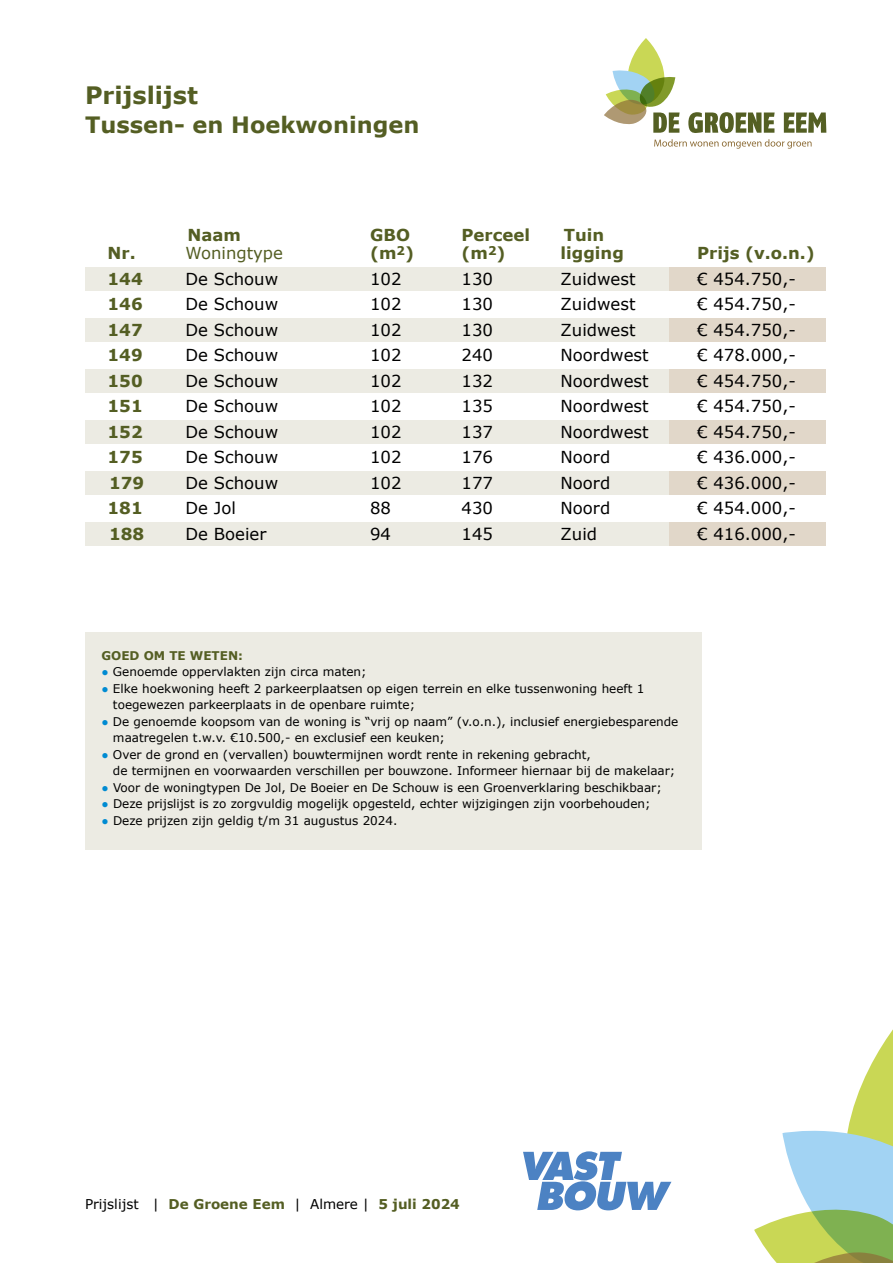
<style>
.page{position:relative;width:893px;height:1263px;background:#fff}
.page>*{position:absolute;margin:0;border:0;box-sizing:border-box;transform-origin:0 0}
.t1{font:700 24px "Verdana";color:#545e23}
.t2{font:700 22.5px "Verdana";color:#545e23}
.t3{font:16.5px "Verdana";color:#000}
.t4{font:700 16.5px "Verdana";color:#545e23}
.t5{font:16.5px "Verdana";color:#545e23}
.t6{font:700 13.5px "Verdana";color:#545e23}
.t7{font:12px/16.5px "Verdana";color:#000}
.t8{font:700 12px "Verdana";color:#545e23}
.s1{color:#008bd2}
.s2{font-weight:400;color:#000}
</style>
<div class="page">
<svg style="left:604px;top:38px;width:76px;height:95px"></svg>
<svg style="left:688px;top:112px;width:87px;height:21px"></svg>
<svg style="left:784px;top:112px;width:42px;height:21px"></svg>
<svg style="left:654px;top:139px;width:158px;height:10px"></svg>
<div style="left:668px;top:267px;width:158px;height:23px;background:#e1d7c9"></div>
<div style="left:85px;top:267px;width:583px;height:23px;background:#ecebe3"></div>
<div style="left:668px;top:471px;width:158px;height:23px;background:#e1d7c9"></div>
<div style="left:85px;top:471px;width:583px;height:23px;background:#ecebe3"></div>
<div style="left:668px;top:318px;width:158px;height:23px;background:#e1d7c9"></div>
<div style="left:85px;top:318px;width:583px;height:23px;background:#ecebe3"></div>
<div style="left:668px;top:522px;width:158px;height:23px;background:#e1d7c9"></div>
<div style="left:85px;top:522px;width:583px;height:23px;background:#ecebe3"></div>
<div style="left:668px;top:369px;width:158px;height:23px;background:#e1d7c9"></div>
<div style="left:85px;top:369px;width:583px;height:23px;background:#ecebe3"></div>
<div style="left:668px;top:420px;width:158px;height:23px;background:#e1d7c9"></div>
<div style="left:85px;top:420px;width:583px;height:23px;background:#ecebe3"></div>
<svg style="left:754px;top:1029px;width:139px;height:234px"></svg>
<svg style="left:523px;top:1151px;width:148px;height:59px"></svg>
<div style="left:86px;top:632px;width:616px;height:218px;background:#ecebe3"></div>
<h1 class="t1" style="left:85px;top:80px;width:114px">Prijslijst</h1>
<h2 class="t2" style="left:85px;top:110px;width:336px">Tussen- en Hoekwoningen</h2>
<h3 class="t4" style="left:187px;top:224px;width:55px">Naam</h3>
<h3 class="t4" style="left:370px;top:224px;width:41px">GBO</h3>
<h3 class="t4" style="left:462px;top:224px;width:70px">Perceel</h3>
<h3 class="t4" style="left:564px;top:224px;width:42px">Tuin</h3>
<h3 class="t4" style="left:108px;top:242px;width:30px">Nr.</h3>
<h3 class="t5" style="left:186px;top:243px;width:99px">Woningtype</h3>
<h3 class="t4" style="left:370px;top:242px;width:45px">(m<sup>2</sup>)</h3>
<h3 class="t4" style="left:462px;top:242px;width:45px">(m<sup>2</sup>)</h3>
<h3 class="t4" style="left:561px;top:242px;width:65px">ligging</h3>
<h3 class="t4" style="left:697px;top:242px;width:119px">Prijs (v.o.n.)</h3>
<h3 class="t4" style="left:108px;top:268px;width:37px">144</h3>
<h3 class="t3" style="left:186px;top:268px;width:94px">De Schouw</h3>
<h3 class="t3" style="left:370px;top:268px;width:33px">102</h3>
<h3 class="t3" style="left:462px;top:268px;width:33px">130</h3>
<h3 class="t3" style="left:561px;top:268px;width:76px">Zuidwest</h3>
<h3 class="t3" style="left:697px;top:268px;width:100px">€ 454.750,-</h3>
<h3 class="t4" style="left:108px;top:293px;width:37px">146</h3>
<h3 class="t3" style="left:186px;top:294px;width:94px">De Schouw</h3>
<h3 class="t3" style="left:370px;top:294px;width:33px">102</h3>
<h3 class="t3" style="left:462px;top:294px;width:33px">130</h3>
<h3 class="t3" style="left:561px;top:294px;width:76px">Zuidwest</h3>
<h3 class="t3" style="left:697px;top:294px;width:100px">€ 454.750,-</h3>
<h3 class="t4" style="left:108px;top:319px;width:37px">147</h3>
<h3 class="t3" style="left:186px;top:319px;width:94px">De Schouw</h3>
<h3 class="t3" style="left:370px;top:319px;width:33px">102</h3>
<h3 class="t3" style="left:462px;top:319px;width:33px">130</h3>
<h3 class="t3" style="left:561px;top:319px;width:76px">Zuidwest</h3>
<h3 class="t3" style="left:697px;top:319px;width:100px">€ 454.750,-</h3>
<h3 class="t4" style="left:108px;top:344px;width:37px">149</h3>
<h3 class="t3" style="left:186px;top:344px;width:94px">De Schouw</h3>
<h3 class="t3" style="left:370px;top:344px;width:33px">102</h3>
<h3 class="t3" style="left:462px;top:344px;width:33px">240</h3>
<h3 class="t3" style="left:561px;top:344px;width:90px">Noordwest</h3>
<h3 class="t3" style="left:697px;top:344px;width:100px">€ 478.000,-</h3>
<h3 class="t4" style="left:108px;top:370px;width:37px">150</h3>
<h3 class="t3" style="left:186px;top:370px;width:94px">De Schouw</h3>
<h3 class="t3" style="left:370px;top:370px;width:33px">102</h3>
<h3 class="t3" style="left:462px;top:370px;width:33px">132</h3>
<h3 class="t3" style="left:561px;top:370px;width:90px">Noordwest</h3>
<h3 class="t3" style="left:697px;top:370px;width:100px">€ 454.750,-</h3>
<h3 class="t4" style="left:108px;top:395px;width:37px">151</h3>
<h3 class="t3" style="left:186px;top:395px;width:94px">De Schouw</h3>
<h3 class="t3" style="left:370px;top:395px;width:33px">102</h3>
<h3 class="t3" style="left:462px;top:395px;width:33px">135</h3>
<h3 class="t3" style="left:561px;top:395px;width:90px">Noordwest</h3>
<h3 class="t3" style="left:697px;top:395px;width:100px">€ 454.750,-</h3>
<h3 class="t4" style="left:108px;top:421px;width:37px">152</h3>
<h3 class="t3" style="left:186px;top:421px;width:94px">De Schouw</h3>
<h3 class="t3" style="left:370px;top:421px;width:33px">102</h3>
<h3 class="t3" style="left:462px;top:421px;width:33px">137</h3>
<h3 class="t3" style="left:561px;top:421px;width:90px">Noordwest</h3>
<h3 class="t3" style="left:697px;top:421px;width:100px">€ 454.750,-</h3>
<h3 class="t4" style="left:108px;top:446px;width:37px">175</h3>
<h3 class="t3" style="left:186px;top:446px;width:94px">De Schouw</h3>
<h3 class="t3" style="left:370px;top:446px;width:33px">102</h3>
<h3 class="t3" style="left:462px;top:446px;width:33px">176</h3>
<h3 class="t3" style="left:561px;top:446px;width:51px">Noord</h3>
<h3 class="t3" style="left:697px;top:446px;width:100px">€ 436.000,-</h3>
<h3 class="t4" style="left:109px;top:472px;width:37px">179</h3>
<h3 class="t3" style="left:186px;top:472px;width:94px">De Schouw</h3>
<h3 class="t3" style="left:370px;top:472px;width:33px">102</h3>
<h3 class="t3" style="left:462px;top:472px;width:33px">177</h3>
<h3 class="t3" style="left:561px;top:472px;width:51px">Noord</h3>
<h3 class="t3" style="left:697px;top:472px;width:100px">€ 436.000,-</h3>
<h3 class="t4" style="left:108px;top:497px;width:37px">181</h3>
<h3 class="t3" style="left:186px;top:497px;width:52px">De Jol</h3>
<h3 class="t3" style="left:370px;top:497px;width:22px">88</h3>
<h3 class="t3" style="left:462px;top:497px;width:33px">430</h3>
<h3 class="t3" style="left:561px;top:497px;width:51px">Noord</h3>
<h3 class="t3" style="left:697px;top:497px;width:100px">€ 454.000,-</h3>
<h3 class="t4" style="left:109px;top:523px;width:37px">188</h3>
<h3 class="t3" style="left:186px;top:523px;width:82px">De Boeier</h3>
<h3 class="t3" style="left:370px;top:523px;width:22px">94</h3>
<h3 class="t3" style="left:462px;top:523px;width:33px">145</h3>
<h3 class="t3" style="left:561px;top:523px;width:38px">Zuid</h3>
<h3 class="t3" style="left:697px;top:523px;width:100px">€ 416.000,-</h3>
<p class="t8" style="left:102px;top:648px;width:143px">GOED OM TE WETEN:</p>
<p class="t7" style="left:102px;top:664px;width:267px"><span class="s1">●</span> Genoemde oppervlakten zijn circa maten;</p>
<p class="t7" style="left:113px;top:680px;width:533px;text-indent:-11px"><span class="s1">●</span> Elke hoekwoning heeft 2 parkeerplaatsen op eigen terrein en elke tussenwoning heeft 1 toegewezen parkeerplaats in de openbare ruimte;</p>
<p class="t7" style="left:113px;top:713px;width:567px;text-indent:-11px"><span class="s1">●</span> De genoemde koopsom van de woning is “vrij op naam” (v.o.n.), inclusief energiebesparende maatregelen t.w.v. €10.500,- en exclusief een keuken;</p>
<p class="t7" style="left:113px;top:746px;width:564px;text-indent:-11px"><span class="s1">●</span> Over de grond en (vervallen) bouwtermijnen wordt rente in rekening gebracht,<br>de termijnen en voorwaarden verschillen per bouwzone. Informeer hiernaar bij de makelaar;</p>
<p class="t7" style="left:102px;top:779px;width:562px"><span class="s1">●</span> Voor de woningtypen De Jol, De Boeier en De Schouw is een Groenverklaring beschikbaar;</p>
<p class="t7" style="left:102px;top:796px;width:551px"><span class="s1">●</span> Deze prijslijst is zo zorgvuldig mogelijk opgesteld, echter wijzigingen zijn voorbehouden;</p>
<p class="t7" style="left:102px;top:812px;width:298px"><span class="s1">●</span> Deze prijzen zijn geldig t/m 31 augustus 2024.</p>
<p class="t6" style="left:85px;top:1195px;width:376px"><span class="s2">Prijslijst |</span> De Groene Eem <span class="s2">| Almere |</span> 5 juli 2024</p>
</div>
